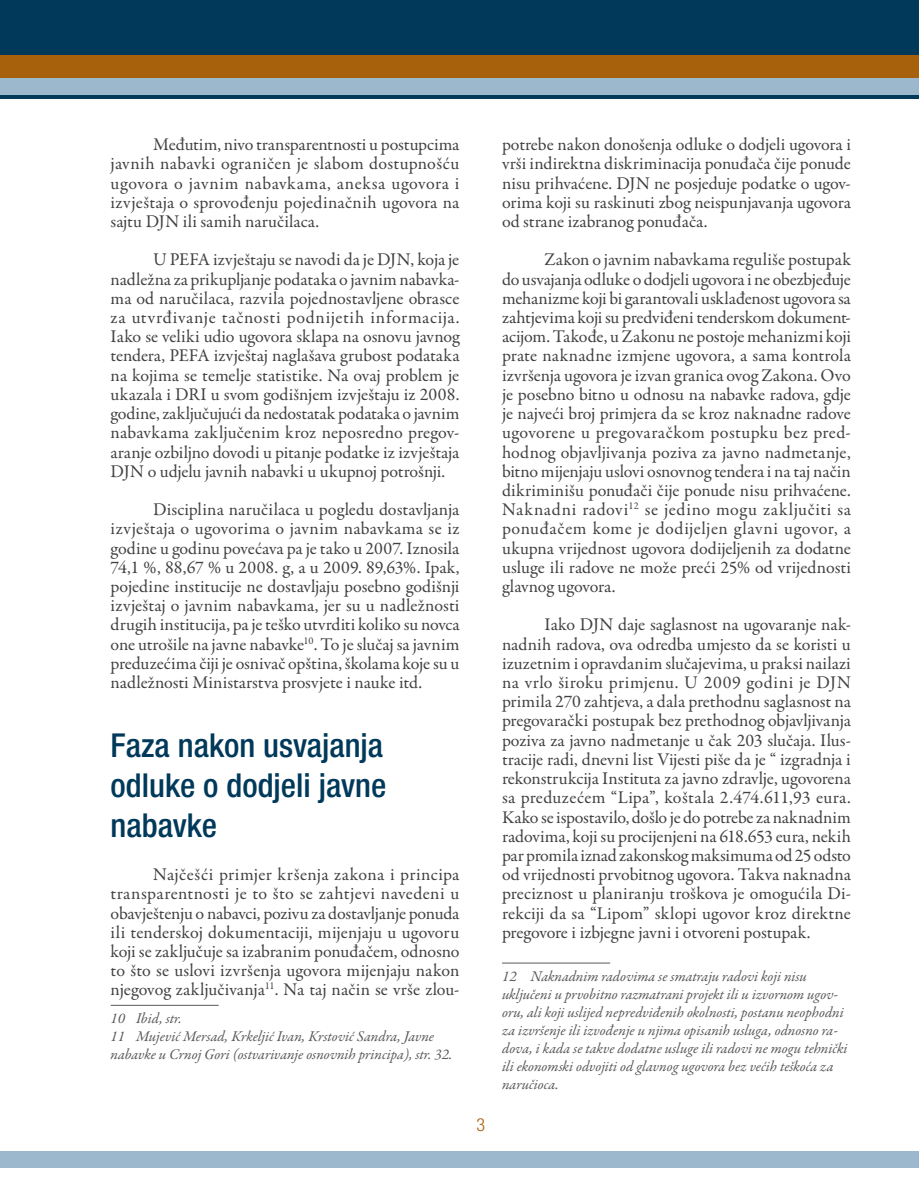
<style>
.page{position:relative;width:919px;height:1187px;background:#fff}
.page>*{position:absolute;margin:0;border:0;box-sizing:border-box;transform-origin:0 0}
.t1{font:500 condensed 33px/39.6px "Helvetica Neue LT Pro";color:#00395a;text-align:justify}
.t2{font:18px/19.2px "Garamond Premr Pro";color:#414042;text-align:justify}
.t3{font:300 condensed 18px "Helvetica Neue LT Pro";color:#a7600c}
.t4{font:italic 15px/18px "Garamond Premr Pro";letter-spacing:-.005em;color:#58595b}
</style>
<div class="page">
<div style="left:0;top:1151px;width:918px;height:17px;background:#9cb8cd"></div>
<div style="left:0;top:0;width:918px;height:99px;background:#00395a"></div>
<div style="left:0;top:56px;width:918px;height:22px;background:#a7600c"></div>
<div style="left:0;top:78px;width:918px;height:17px;background:#9cb8cd"></div>
<hr style="left:111px;top:1004px;width:108px;height:1px;background:#58595b">
<hr style="left:502px;top:962px;width:108px;height:1px;background:#58595b">
<p class="t2" style="left:111px;top:135px;width:350px;text-indent:43px">Međutim, nivo transparentnosti u postupcima javnih nabavki ograničen je slabom dostupnošću ugovora o javnim nabavkama, aneksa ugovora i izvještaja o sprovođenju pojedinačnih ugovora na sajtu DJN ili samih naručilaca.</p>
<p class="t2" style="left:111px;top:250px;width:350px;text-indent:43px">U PEFA izvještaju se navodi da je DJN, koja je nadležna za prikupljanje podataka o javnim nabavka&shy;ma od naručilaca, razvila pojednostavljene obrasce za utvrđivanje tačnosti podnijetih informacija.<br>Iako se veliki udio ugovora sklapa na osnovu javnog tendera, PEFA izvještaj naglašava grubost podataka na kojima se temelje statistike. Na ovaj problem je ukazala i DRI u svom godišnjem izvještaju iz 2008. godine, zaključujući da nedostatak podataka o javnim nabavkama zaključenim kroz neposredno pregov&shy;aranje ozbiljno dovodi u pitanje podatke iz izvještaja DJN o udjelu javnih nabavki u ukupnoj potrošnji.</p>
<p class="t2" style="left:111px;top:500px;width:350px;text-indent:43px">Disciplina naručilaca u pogledu dostavljanja izvještaja o ugovorima o javnim nabavkama se iz godine u godinu povećava pa je tako u 2007. Iznosila 74,1 %, 88,67 % u 2008. g, a u 2009. 89,63%. Ipak, pojedine institucije ne dostavljaju posebno godišnji izvještaj o javnim nabavkama, jer su u nadležnosti drugih institucija, pa je teško utvrditi koliko su novca one utrošile na javne nabavke<sup>10</sup>. To je slučaj sa javnim preduzećima čiji je osnivač opština, školama koje su u nadležnosti Ministarstva prosvjete i nauke itd.</p>
<h1 class="t1" style="left:111px;top:725px;width:277px">Faza nakon usvajanja odluke o dodjeli javne nabavke</h1>
<p class="t2" style="left:111px;top:865px;width:350px;text-indent:43px">Najčešći primjer kršenja zakona i principa transparentnosti je to što se zahtjevi navedeni u obavještenju o nabavci, pozivu za dostavljanje ponuda ili tenderskoj dokumentaciji, mijenjaju u ugovoru koji se zaključuje sa izabranim ponuđačem, odnosno to što se uslovi izvršenja ugovora mijenjaju nakon njegovog zaključivanja<sup>11</sup>. Na taj način se vrše zlou-</p>
<p class="t4" style="left:111px;top:1010px;width:343px">10 Ibid, str.<br>11 Mujević Mersad, Krkeljić Ivan, Krstović Sandra, Javne nabavke u Crnoj Gori (ostvarivanje osnovnih principa), str. 32.</p>
<p class="t3" style="left:476px;top:1114px;width:10px">3</p>
<p class="t2" style="left:502px;top:135px;width:350px">potrebe nakon donošenja odluke o dodjeli ugovora i vrši indirektna diskriminacija ponuđača čije ponude nisu prihvaćene. DJN ne posjeduje podatke o ugov&shy;orima koji su raskinuti zbog neispunjavanja ugovora od strane izabranog ponuđača.</p>
<p class="t2" style="left:502px;top:250px;width:350px;text-indent:43px">Zakon o javnim nabavkama reguliše postupak do usvajanja odluke o dodjeli ugovora i ne obezbjeđuje mehanizme koji bi garantovali usklađenost ugovora sa zahtjevima koji su predviđeni tenderskom dokument&shy;acijom. Takođe, u Zakonu ne postoje mehanizmi koji prate naknadne izmjene ugovora, a sama kontrola izvršenja ugovora je izvan granica ovog Zakona. Ovo je posebno bitno u odnosu na nabavke radova, gdje je najveći broj primjera da se kroz naknadne radove ugovorene u pregovaračkom postupku bez pred&shy;hodnog objavljivanja poziva za javno nadmetanje, bitno mijenjaju uslovi osnovnog tendera i na taj način dikriminišu ponuđači čije ponude nisu prihvaćene.<br>Naknadni radovi<sup>12</sup> se jedino mogu zaključiti sa ponuđačem kome je dodijeljen glavni ugovor, a ukupna vrijednost ugovora dodijeljenih za dodatne usluge ili radove ne može preći 25% od vrijednosti glavnog ugovora.</p>
<p class="t2" style="left:502px;top:615px;width:350px;text-indent:43px">Iako DJN daje saglasnost na ugovaranje nak&shy;nadnih radova, ova odredba umjesto da se koristi u izuzetnim i opravdanim slučajevima, u praksi nailazi na vrlo široku primjenu. U 2009 godini je DJN primila 270 zahtjeva, a dala prethodnu saglasnost na pregovarački postupak bez prethodnog objavljivanja poziva za javno nadmetanje u čak 203 slučaja. Ilus&shy;tracije radi, dnevni list Vijesti piše da je “ izgradnja i rekonstrukcija Instituta za javno zdravlje, ugovorena sa preduzećem “Lipa”, koštala 2.474.611,93 eura.<br>Kako se ispostavilo, došlo je do potrebe za naknadnim radovima, koji su procijenjeni na 618.653 eura, nekih par promila iznad zakonskog maksimuma od 25 odsto od vrijednosti prvobitnog ugovora. Takva naknadna preciznost u planiranju troškova je omogućila Di&shy;rekciji da sa “Lipom” sklopi ugovor kroz direktne pregovore i izbjegne javni i otvoreni postupak.</p>
<p class="t4" style="left:502px;top:968px;width:347px">12 Naknadnim radovima se smatraju radovi koji nisu uključeni u prvobitno razmatrani projekt ili u izvornom ugov&shy;oru, ali koji uslijed nepredviđenih okolnosti, postanu neophodni za izvršenje ili izvođenje u njima opisanih usluga, odnosno ra&shy;dova, i kada se takve dodatne usluge ili radovi ne mogu tehnički ili ekonomski odvojiti od glavnog ugovora bez većih teškoća za naručioca.</p>
</div>
